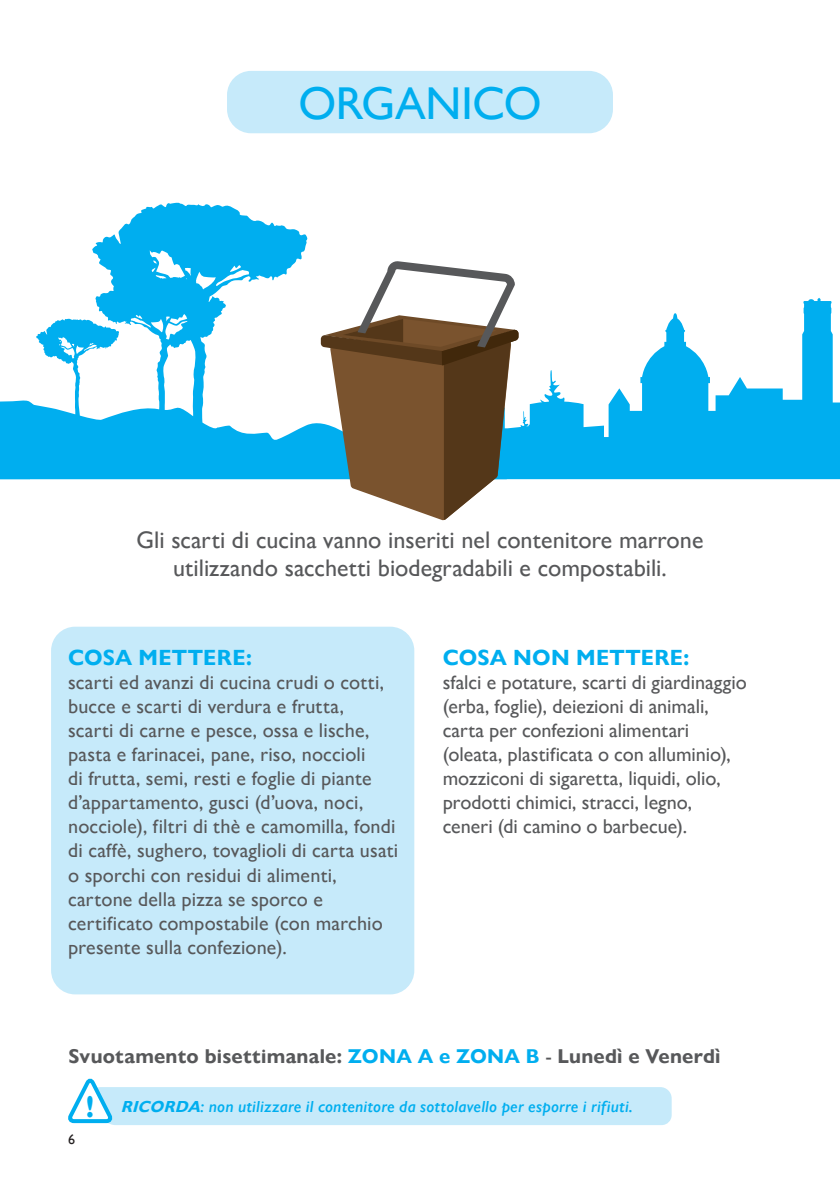
<style>
.page{position:relative;width:840px;height:1191px;background:#fff}
.page>*{position:absolute;margin:0;border:0;box-sizing:border-box;transform-origin:0 0}
.t1{font:500 46px "Gill Sans Nova";letter-spacing:-.01em;color:#00aeef}
.t2{font:700 30px "Gill Sans Nova";color:#00aeef;scale:.96 1}
.t3{font:500 24px/28px "Gill Sans Nova";color:#57585a;text-align:center}
.t4{font:700 22px "Gill Sans Nova";letter-spacing:.01em;color:#00aeef}
.t5{font:500 20px/24px "Gill Sans Nova";letter-spacing:.005em;color:#57585a}
.t6{font:700 20px "Gill Sans Nova";letter-spacing:.01em;color:#57585a}
.t7{font:italic 600 16px "Gill Sans Nova";letter-spacing:.015em;color:#00aeef}
.t8{font:500 14px "Gill Sans Nova";color:#231f20}
.s1{color:#00aeef}
.s2{font-weight:500}
.s3{font-weight:700}
</style>
<div class="page">
<div style="left:51px;top:626px;width:363px;height:368px;background:#c6eafa;border-radius:24px"></div>
<div style="left:227px;top:71px;width:385px;height:62px;background:#c6eafa;border-radius:24px"></div>
<svg style="left:68px;top:1078px;width:603px;height:47px"></svg>
<svg style="left:589px;top:297px;width:250px;height:182px;fill:#00aeef"></svg>
<svg style="left:36px;top:202px;width:284px;height:277px"></svg>
<svg style="left:0;top:399px;width:62px;height:80px;background:#10b3f0"></svg>
<svg style="left:320px;top:261px;width:269px;height:260px"></svg>
<h1 class="t1" style="left:298px;top:75px;width:245px">ORGANICO</h1>
<p class="t3" style="left:136px;top:525px;width:568px">Gli scarti di cucina vanno inseriti nel contenitore marrone utilizzando sacchetti biodegradabili e compostabili.</p>
<p class="t4" style="left:68px;top:644px;width:185px">COSA METTERE:</p>
<p class="t5" style="left:68px;top:670px;width:331px">scarti ed avanzi di cucina crudi o cotti, bucce e scarti di verdura e frutta,<br>scarti di carne e pesce, ossa e lische, pasta e farinacei, pane, riso, noccioli<br>di frutta, semi, resti e foglie di piante d’appartamento, gusci (d’uova, noci, nocciole), filtri di thè e camomilla, fondi di caffè, sughero, tovaglioli di carta usati o sporchi con residui di alimenti, cartone della pizza se sporco e certificato compostabile (con marchio presente sulla confezione).</p>
<p class="t4" style="left:442px;top:644px;width:248px">COSA NON METTERE:</p>
<p class="t5" style="left:442px;top:670px;width:305px">sfalci e potature, scarti di giardinaggio (erba, foglie), deiezioni di animali, carta per confezioni alimentari (oleata, plastificata o con alluminio), mozziconi di sigaretta, liquidi, olio, prodotti chimici, stracci, legno, ceneri (di camino o barbecue).</p>
<p class="t6" style="left:68px;top:1043px;width:653px">Svuotamento bisettimanale: <span class="s1">ZONA A e ZONA B</span> <span class="s2">-</span> Lunedì e Venerdì</p>
<p class="t8" style="left:68px;top:1131px;width:8px">6</p>
<h2 class="t2" style="left:86px;top:1088px;width:10px">!</h2>
<p class="t7" style="left:121px;top:1096px;width:513px"><span class="s3">RICORDA</span>: non utilizzare il contenitore da sottolavello per esporre i rifiuti.</p>
</div>
